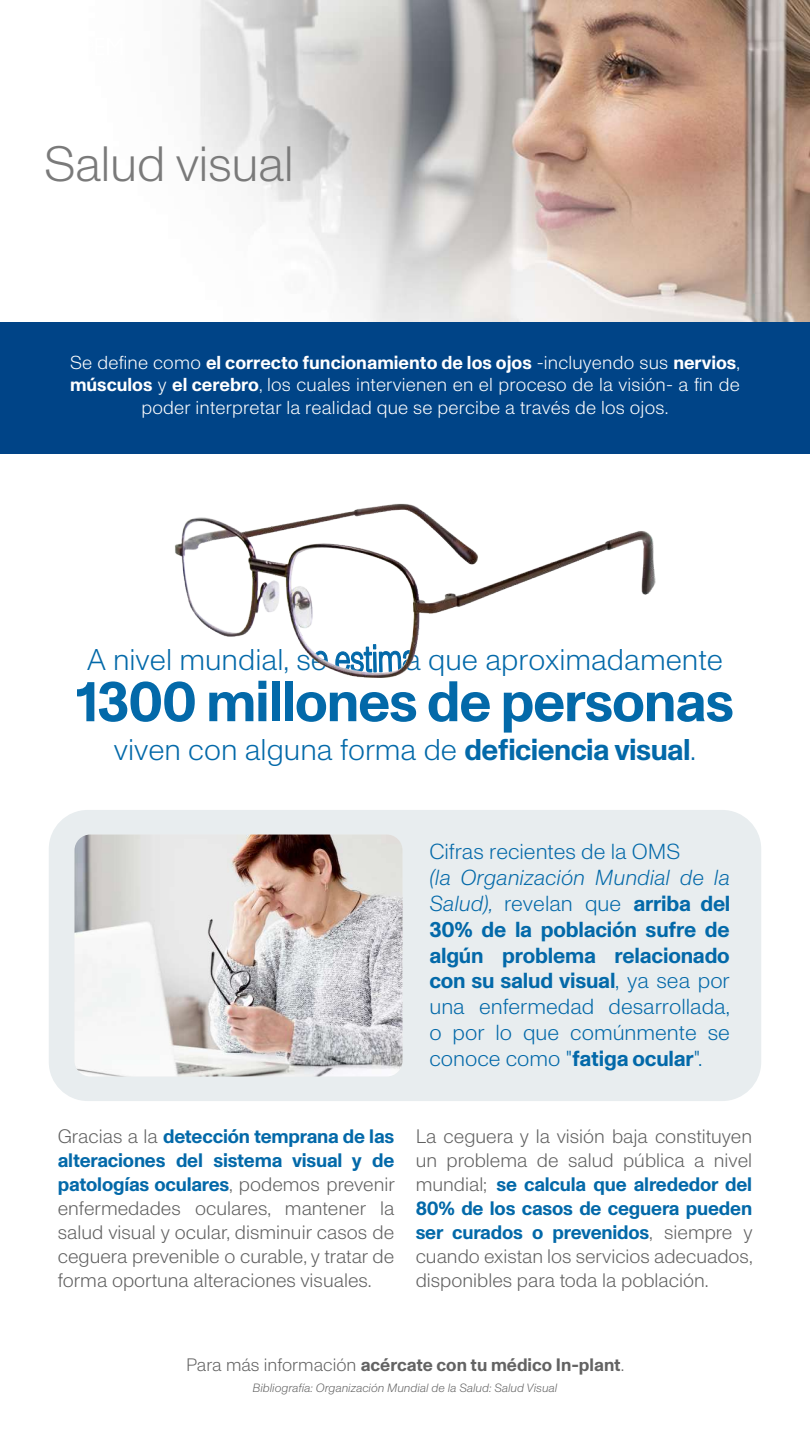
<style>
.page{position:relative;width:810px;height:1440px;background:#fff}
.page>*{position:absolute;margin:0;border:0;box-sizing:border-box;transform-origin:0 0}
.t1{font:700 57px "ABC Monument Grotesk";letter-spacing:-.02em;color:#0369a9}
.t2{font:300 49.5px "ABC Monument Grotesk";letter-spacing:-.01em;color:#7a7a7a}
.t3{font:300 30px "ABC Monument Grotesk";color:#0369a9}
.t4{font:700 21.75px/25.7px "ABC Monument Grotesk";letter-spacing:-.01em;color:#0369a9;text-align:justify}
.t5{font:300 21.75px "ABC Monument Grotesk";color:#0369a9}
.t6{font:300 19.5px/24px "ABC Monument Grotesk";color:#606060;text-align:justify}
.t7{font:300 18.75px/22.5px "ABC Monument Grotesk";letter-spacing:.01em;color:#fff;text-align:center}
.t8{font:700 18px "ABC Monument Grotesk";color:#636363}
.t9{font:italic 300 12px "ABC Monument Grotesk";color:#636363}
.s1{font-weight:700}
.s2{font-weight:300;font-style:italic}
.s3{font-weight:300}
.s4{font-weight:700;color:#0369a9}
</style>
<div class="page">
<img style="left:0;top:0;width:810px;height:323px">
<div style="left:0;top:323px;width:810px;height:131px;background:#004487"></div>
<div style="left:49px;top:810px;width:712px;height:291px;background:#e8edef;border-radius:39px"></div>
<img style="left:75px;top:835px;width:328px;height:241px">
<img style="left:175px;top:503px;width:480px;height:174px">
<svg style="left:45px;top:37px;width:78px;height:27px"></svg>
<h2 class="t2" style="left:44px;top:136px;width:251px">Salud visual</h2>
<p class="t7" style="left:70px;top:351px;width:671px">Se define como <span class="s1">el correcto funcionamiento de los ojos</span> -incluyendo sus <span class="s1">nervios</span>, <span class="s1">músculos</span> y <span class="s1">el cerebro</span>, los cuales intervienen en el proceso de la visión- a fin de poder interpretar la realidad que se percibe a través de los ojos.</p>
<h3 class="t3" style="left:87px;top:643px;width:638px">A nivel mundial, se estima que aproximadamente</h3>
<h1 class="t1" style="left:76px;top:668px;width:660px">1300 millones de personas</h1>
<h3 class="t3" style="left:114px;top:733px;width:584px">viven con alguna forma de <span class="s1">deficiencia visual</span>.</h3>
<p class="t5" style="left:429px;top:840px;width:252px">Cifras recientes de la OMS</p>
<p class="t4" style="left:429px;top:865px;width:302px"><span class="s2">(la Organización Mundial de la Salud),</span> <span class="s3">revelan que</span> arriba del 30% de la población sufre de algún problema relacionado con su salud visual<span class="s3">, ya sea por una enfermedad desarrollada, o por lo que comúnmente se conoce como "</span>fatiga ocular<span class="s3">".</span></p>
<p class="t6" style="left:58px;top:1124px;width:339px">Gracias a la <span class="s4">detección temprana de las alteraciones del sistema visual y de patologías oculares</span>, podemos prevenir enfermedades oculares, mantener la salud visual y ocular, disminuir casos de ceguera prevenible o curable, y tratar de forma oportuna alteraciones visuales.</p>
<p class="t6" style="left:416px;top:1124px;width:339px">La ceguera y la visión baja constituyen un problema de salud pública a nivel mundial; <span class="s4">se calcula que alrededor del 80% de los casos de ceguera pueden ser curados o prevenidos</span>, siempre y cuando existan los servicios adecuados, disponibles para toda la población.</p>
<p class="t8" style="left:186px;top:1354px;width:440px"><span class="s3">Para más información</span> acércate con tu médico In-plant<span class="s3">.</span></p>
<p class="t9" style="left:253px;top:1381px;width:306px">Bibliografía: Organización Mundial de la Salud: Salud Visual</p>
</div>
